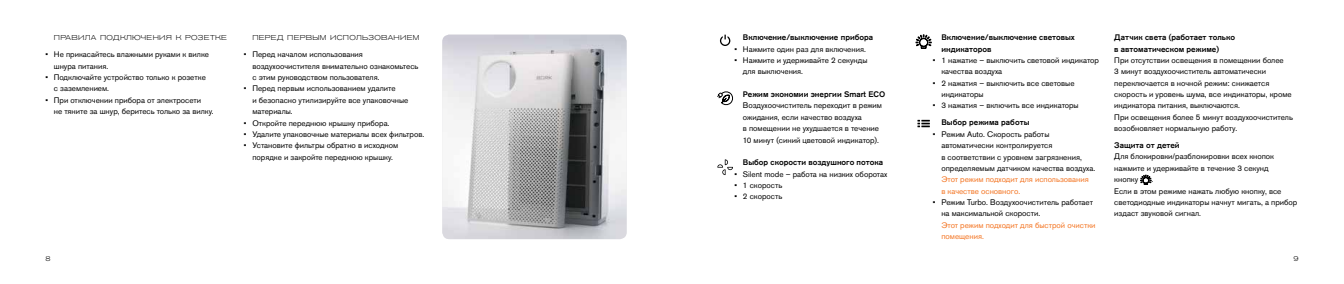
<style>
.page{position:relative;width:1344px;height:284px;background:#fff}
.page>*{position:absolute;margin:0;border:0;box-sizing:border-box;transform-origin:0 0}
.t1{font:8px/11.3px "Akzidenz Grotesk Pro";color:#000}
.t2{font:500 8px/11.3px "Akzidenz Grotesk Pro";color:#000}
.t3{font:8px/11.3px "Akzidenz Grotesk Pro";color:#f47421}
.t4{font:300 expanded 7px "Akzidenz Grotesk Pro";letter-spacing:.04em;color:#000}
</style>
<div class="page">
<svg style="left:1140px;top:175px;width:11px;height:9px"></svg>
<img style="left:442px;top:35px;width:184px;height:204px">
<svg style="left:917px;top:120px;width:13px;height:7px"></svg>
<svg style="left:916px;top:35px;width:15px;height:14px"></svg>
<svg style="left:717px;top:159px;width:16px;height:16px"></svg>
<svg style="left:717px;top:91px;width:16px;height:14px"></svg>
<svg style="left:720px;top:35px;width:10px;height:11px"></svg>
<p class="t4" style="left:54px;top:33px;width:175px">ПРАВИЛА ПОДКЛЮЧЕНИЯ К РОЗЕТКЕ</p>
<p class="t1" style="left:54px;top:49px;width:157px;text-indent:-9px">• Не прикасайтесь влажными руками к вилке шнура питания.</p>
<p class="t1" style="left:54px;top:71px;width:153px;text-indent:-9px">• Подключайте устройство только к розетке с заземлением.</p>
<p class="t1" style="left:54px;top:94px;width:161px;text-indent:-9px">• При отключении прибора от электросети<br>не тяните за шнур, беритесь только за вилку.</p>
<p class="t4" style="left:252px;top:33px;width:168px">ПЕРЕД ПЕРВЫМ ИСПОЛЬЗОВАНИЕМ</p>
<p class="t1" style="left:252px;top:49px;width:168px;text-indent:-9px">• Перед началом использования воздухоочистителя внимательно ознакомьтесь с этим руководством пользователя.</p>
<p class="t1" style="left:252px;top:83px;width:157px;text-indent:-9px">• Перед первым использованием удалите<br>и безопасно утилизируйте все упаковочные материалы.</p>
<p class="t1" style="left:244px;top:117px;width:147px">• Откройте переднюю крышку прибора.</p>
<p class="t1" style="left:244px;top:128px;width:182px">• Удалите упаковочные материалы всех фильтров.</p>
<p class="t1" style="left:244px;top:139px;width:156px;text-align:center">• Установите фильтры обратно в исходном порядке и закройте переднюю крышку.</p>
<p class="t2" style="left:743px;top:32px;width:132px">Включение/выключение прибора</p>
<p class="t1" style="left:734px;top:43px;width:133px">• Нажмите один раз для включения.</p>
<p class="t1" style="left:743px;top:54px;width:126px;text-indent:-9px">• Нажмите и удерживайте 2 секунды для выключения.</p>
<p class="t2" style="left:743px;top:88px;width:144px">Режим экономии энергии Smart ECO</p>
<p class="t1" style="left:743px;top:100px;width:141px">Воздухоочиститель переходит в режим ожидания, если качество воздуха<br>в помещении не ухудшается в течение 10 минут (синий цветовой индикатор).</p>
<p class="t2" style="left:743px;top:156px;width:142px">Выбор скорости воздушного потока</p>
<p class="t1" style="left:734px;top:168px;width:154px">• Silent mode – работа на низких оборотах</p>
<p class="t1" style="left:734px;top:179px;width:49px">• 1 скорость</p>
<p class="t1" style="left:734px;top:190px;width:49px">• 2 скорость</p>
<p class="t2" style="left:941px;top:32px;width:135px">Включение/выключение световых индикаторов</p>
<p class="t1" style="left:941px;top:54px;width:159px;text-indent:-9px">• 1 нажатие – выключить световой индикатор качества воздуха</p>
<p class="t1" style="left:941px;top:77px;width:135px;text-indent:-9px">• 2 нажатия – выключить все световые индикаторы</p>
<p class="t1" style="left:933px;top:100px;width:147px">• 3 нажатия – включить все индикаторы</p>
<p class="t2" style="left:941px;top:117px;width:90px">Выбор режима работы</p>
<p class="t1" style="left:941px;top:128px;width:155px;text-indent:-9px">• Режим Auto. Скорость работы автоматически контролируется<br>в соответствии с уровнем загрязнения, определяемым датчиком качества воздуха.</p>
<p class="t3" style="left:941px;top:173px;width:149px">Этот режим подходит для использования в качестве основного.</p>
<p class="t1" style="left:941px;top:196px;width:153px;text-indent:-9px">• Режим Turbo. Воздухоочиститель работает на максимальной скорости.</p>
<p class="t3" style="left:941px;top:219px;width:156px">Этот режим подходит для быстрой очистки помещения.</p>
<p class="t2" style="left:1114px;top:32px;width:122px">Датчик света (работает только в автоматическом режиме)</p>
<p class="t1" style="left:1114px;top:54px;width:180px">При отсутствии освещения в помещении более<br>3 минут воздухоочиститель автоматически переключается в ночной режим: снижается скорость и уровень шума, все индикаторы, кроме индикатора питания, выключаются.<br>При освещения более 5 минут воздухоочиститель возобновляет нормальную работу.</p>
<p class="t2" style="left:1114px;top:139px;width:67px">Защита от детей</p>
<p class="t1" style="left:1114px;top:151px;width:161px">Для блокировки/разблокировки всех кнопок нажмите и удерживайте в течение 3 секунд кнопку</p>
<p class="t1" style="left:1114px;top:174px;width:185px;text-indent:37px">.<br>Если в этом режиме нажать любую кнопку, все светодиодные индикаторы начнут мигать, а прибор издаст звуковой сигнал.</p>
<p class="t4" style="left:45px;top:254px;width:7px">8</p>
<p class="t4" style="left:1293px;top:254px;width:7px">9</p>
</div>
